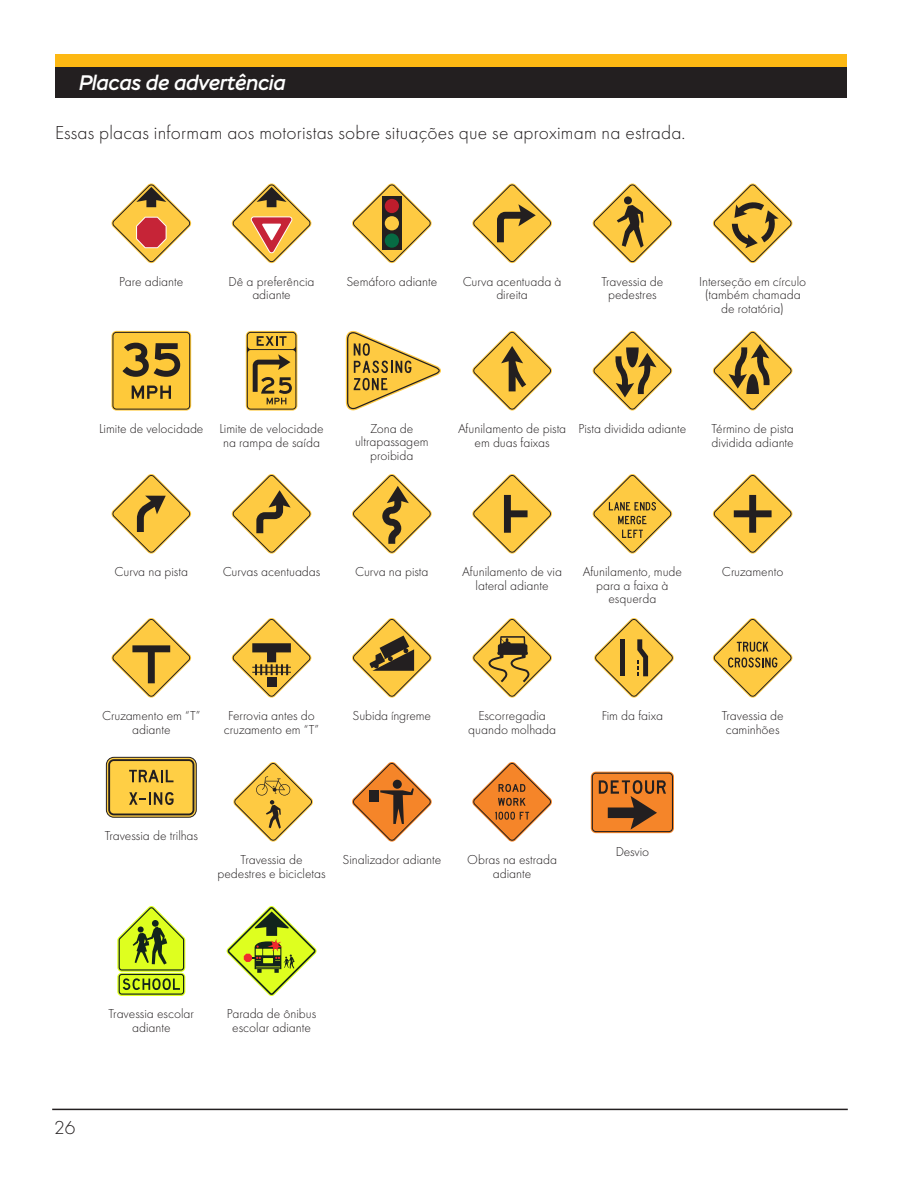
<style>
.page{position:relative;width:918px;height:1188px;background:#fff}
.page>*{position:absolute;margin:0;border:0;box-sizing:border-box;transform-origin:0 0}
.Traffic_Signs_-_Subheader{font:italic 500 21px "Stem";color:#fff}
.Signs_Subheader_Text{font:300 19.5px "Futura PT";letter-spacing:.01em;color:#231f20}
.t1{font:300 13.5px/13.5px "Futura PT";color:#231f20;text-align:center}
</style>
<div class="page">
<hr style="left:52px;top:1109px;width:796px;height:1px;background:#231f20">
<svg style="left:111px;top:183px;width:81px;height:81px"></svg>
<svg style="left:231px;top:183px;width:81px;height:81px"></svg>
<svg style="left:352px;top:183px;width:80px;height:81px"></svg>
<div style="left:382px;top:197px;width:20px;height:53px;background:#231f20"></div>
<div style="left:385px;top:233px;width:14px;height:15px;background:#066b43;border-radius:50%"></div>
<div style="left:385px;top:216px;width:14px;height:14px;background:#feca42;border-radius:50%"></div>
<div style="left:385px;top:199px;width:14px;height:14px;background:#be1d2c;border-radius:50%"></div>
<svg style="left:472px;top:183px;width:80px;height:81px"></svg>
<svg style="left:592px;top:183px;width:81px;height:81px"></svg>
<div style="left:624px;top:196px;width:8px;height:8px;background:#231f20;border-radius:50%"></div>
<svg style="left:712px;top:183px;width:81px;height:81px"></svg>
<svg style="left:111px;top:331px;width:80px;height:80px"></svg>
<svg style="left:112px;top:332px;width:78px;height:78px"></svg>
<div style="left:113px;top:333px;width:76px;height:76px;background:#fec93a;border-radius:3px"></div>
<svg style="left:122px;top:343px;width:58px;height:34px"></svg>
<svg style="left:132px;top:386px;width:39px;height:13px"></svg>
<svg style="left:246px;top:331px;width:51px;height:80px"></svg>
<svg style="left:247px;top:332px;width:49px;height:78px"></svg>
<div style="left:248px;top:333px;width:47px;height:16px;background:#fec93a;border-radius:3px"></div>
<svg style="left:257px;top:336px;width:30px;height:10px"></svg>
<div style="left:248px;top:350px;width:47px;height:59px;background:#fec93a;border-radius:3px"></div>
<svg style="left:253px;top:354px;width:39px;height:50px"></svg>
<svg style="left:346px;top:330px;width:95px;height:81px"></svg>
<svg style="left:472px;top:331px;width:80px;height:80px"></svg>
<svg style="left:592px;top:331px;width:81px;height:80px"></svg>
<svg style="left:712px;top:331px;width:81px;height:80px"></svg>
<svg style="left:111px;top:474px;width:81px;height:80px"></svg>
<svg style="left:231px;top:474px;width:81px;height:80px"></svg>
<svg style="left:352px;top:474px;width:80px;height:80px"></svg>
<svg style="left:472px;top:474px;width:80px;height:80px"></svg>
<svg style="left:592px;top:474px;width:81px;height:80px"></svg>
<svg style="left:712px;top:474px;width:81px;height:80px"></svg>
<svg style="left:111px;top:618px;width:81px;height:80px"></svg>
<svg style="left:231px;top:618px;width:81px;height:80px"></svg>
<svg style="left:352px;top:618px;width:80px;height:80px"></svg>
<svg style="left:472px;top:618px;width:80px;height:80px"></svg>
<svg style="left:594px;top:618px;width:80px;height:80px"></svg>
<svg style="left:712px;top:618px;width:81px;height:80px"></svg>
<div style="left:106px;top:757px;width:90px;height:60px;border:1px solid #231f20;border-radius:7px"></div>
<div style="left:108px;top:759px;width:86px;height:56px;background:#231f20;border-radius:6px"></div>
<div style="left:110px;top:761px;width:83px;height:53px;background:#ffcf45;border-radius:4px"></div>
<svg style="left:129px;top:770px;width:45px;height:12px"></svg>
<svg style="left:129px;top:792px;width:45px;height:13px"></svg>
<svg style="left:233px;top:762px;width:80px;height:80px"></svg>
<svg style="left:352px;top:762px;width:80px;height:80px"></svg>
<div style="left:370px;top:790px;width:9px;height:12px;background:#231f20"></div>
<div style="left:393px;top:780px;width:9px;height:9px;background:#231f20;border-radius:50%"></div>
<svg style="left:472px;top:762px;width:80px;height:80px"></svg>
<svg style="left:591px;top:772px;width:83px;height:61px"></svg>
<svg style="left:592px;top:773px;width:81px;height:59px"></svg>
<div style="left:593px;top:774px;width:79px;height:57px;background:#f58529;border-radius:3px"></div>
<svg style="left:599px;top:780px;width:67px;height:50px"></svg>
<div style="left:117px;top:973px;width:68px;height:23px;background:#deff1f;border-radius:4px"></div>
<svg style="left:117px;top:906px;width:68px;height:89px"></svg>
<svg style="left:227px;top:906px;width:90px;height:90px"></svg>
<div style="left:55px;top:54px;width:792px;height:16px;background:#fdb813"></div>
<div style="left:55px;top:68px;width:792px;height:30px;background:#231f20"></div>
<p class="Traffic_Signs_-_Subheader" style="left:78px;top:70px;width:209px">Placas de advertência</p>
<p class="Signs_Subheader_Text" style="left:55px;top:121px;width:632px">Essas placas informam aos motoristas sobre situações que se aproximam na estrada.</p>
<p class="t1" style="left:119px;top:275px;width:66px">Pare adiante</p>
<p class="t1" style="left:229px;top:275px;width:87px">Dê a preferência adiante</p>
<p class="t1" style="left:346px;top:274px;width:93px">Semáforo adiante</p>
<p class="t1" style="left:463px;top:274px;width:100px">Curva acentuada à direita</p>
<p class="t1" style="left:601px;top:274px;width:63px">Travessia de pedestres</p>
<p class="t1" style="left:699px;top:274px;width:109px">Interseção em círculo (também chamada de rotatória)</p>
<p class="t1" style="left:99px;top:422px;width:106px">Limite de velocidade</p>
<p class="t1" style="left:219px;top:422px;width:106px;text-align:left">Limite de velocidade na rampa de saída</p>
<p class="t1" style="left:355px;top:422px;width:75px">Zona de ultrapassagem proibida</p>
<p class="t1" style="left:458px;top:422px;width:110px">Afunilamento de pista em duas faixas</p>
<p class="t1" style="left:578px;top:422px;width:109px">Pista dividida adiante</p>
<p class="t1" style="left:712px;top:422px;width:84px;text-align:left">Término de pista dividida adiante</p>
<p class="t1" style="left:115px;top:565px;width:75px">Curva na pista</p>
<p class="t1" style="left:223px;top:565px;width:99px">Curvas acentuadas</p>
<p class="t1" style="left:355px;top:565px;width:75px">Curva na pista</p>
<p class="t1" style="left:462px;top:565px;width:101px">Afunilamento de via lateral adiante</p>
<p class="t1" style="left:583px;top:565px;width:101px">Afunilamento, mude para a faixa à esquerda</p>
<p class="t1" style="left:722px;top:565px;width:63px">Cruzamento</p>
<p class="t1" style="left:102px;top:709px;width:100px">Cruzamento em “T” adiante</p>
<p class="t1" style="left:224px;top:709px;width:97px">Ferrovia antes do cruzamento em “T”</p>
<p class="t1" style="left:353px;top:709px;width:80px">Subida íngreme</p>
<p class="t1" style="left:468px;top:709px;width:89px">Escorregadia quando molhada</p>
<p class="t1" style="left:602px;top:709px;width:63px">Fim da faixa</p>
<p class="t1" style="left:722px;top:709px;width:63px;text-align:left">Travessia de caminhões</p>
<p class="t1" style="left:105px;top:829px;width:95px">Travessia de trilhas</p>
<p class="t1" style="left:217px;top:853px;width:110px">Travessia de pedestres e bicicletas</p>
<p class="t1" style="left:342px;top:853px;width:100px">Sinalizador adiante</p>
<p class="t1" style="left:467px;top:853px;width:91px">Obras na estrada adiante</p>
<p class="t1" style="left:109px;top:1007px;width:87px">Travessia escolar adiante</p>
<p class="t1" style="left:227px;top:1007px;width:91px">Parada de ônibus escolar adiante</p>
<h2 class="Signs_Subheader_Text" style="left:54px;top:1116px;width:23px">26</h2>
<p class="t1" style="left:616px;top:845px;width:35px">Desvio</p>
</div>
